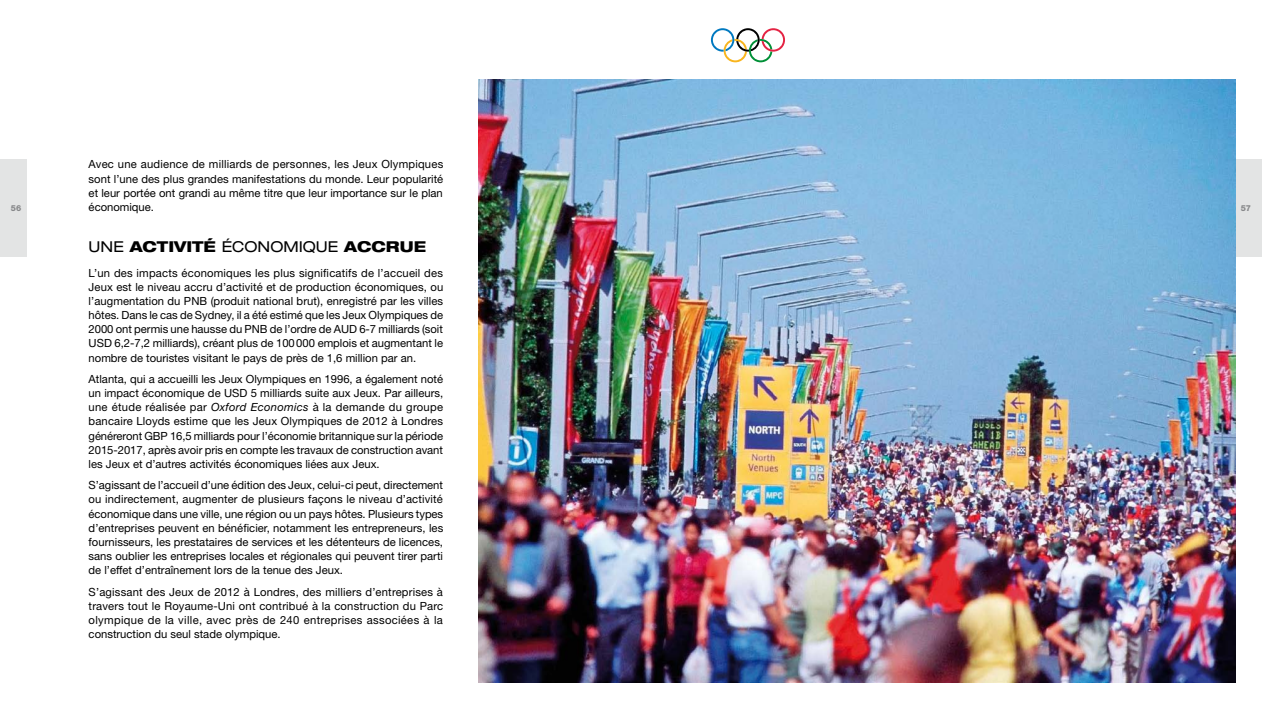
<style>
.page{position:relative;width:1262px;height:709px;background:#fff}
.page>*{position:absolute;margin:0;border:0;box-sizing:border-box;transform-origin:0 0}
.t1{font:800 expanded 15px "Helvetica Neue LT Std";color:#000}
.t2{font:11.25px/14.1px "Helvetica Neue LT Std";color:#000;text-align:justify}
.t3{font:800 8.25px "Helvetica Neue LT Std";color:#87888a}
.s1{font-weight:400}
.s2{font-style:italic}
</style>
<div class="page">
<div style="left:1235px;top:159px;width:26px;height:98px;background:#e3e4e4"></div>
<div style="left:0;top:159px;width:27px;height:98px;background:#e3e4e4"></div>
<svg style="left:711px;top:28px;width:74px;height:34px"></svg>
<img style="left:478px;top:80px;width:757px;height:602px">
<p class="t2" style="left:89px;top:157px;width:356px">Avec une audience de milliards de personnes, les Jeux Olympiques sont l’une des plus grandes manifestations du monde. Leur popularité et leur portée ont grandi au même titre que leur importance sur le plan économique.</p>
<h1 class="t1" style="left:89px;top:237px;width:339px"><span class="s1">UNE</span> ACTIVITÉ <span class="s1">ÉCONOMIQUE</span> ACCRUE</h1>
<p class="t2" style="left:89px;top:265px;width:356px">L’un des impacts économiques les plus significatifs de l’accueil des Jeux est le niveau accru d’activité et de production économiques, ou l’augmentation du PNB (produit national brut), enregistré par les villes hôtes. Dans le cas de Sydney, il a été estimé que les Jeux Olympiques de 2000 ont permis une hausse du PNB de l’ordre de AUD 6-7 milliards (soit USD 6,2-7,2 milliards), créant plus de 100000 emplois et augmentant le nombre de touristes visitant le pays de près de 1,6 million par an.</p>
<p class="t2" style="left:89px;top:371px;width:356px">Atlanta, qui a accueilli les Jeux Olympiques en 1996, a également noté un impact économique de USD 5 milliards suite aux Jeux. Par ailleurs, une étude réalisée par <span class="s2">Oxford Economics</span> à la demande du groupe bancaire Lloyds estime que les Jeux Olympiques de 2012 à Londres généreront GBP 16,5 milliards pour l’économie britannique sur la période 2015-2017, après avoir pris en compte les travaux de construction avant les Jeux et d’autres activités économiques liées aux Jeux.</p>
<p class="t2" style="left:89px;top:478px;width:356px">S’agissant de l’accueil d’une édition des Jeux, celui-ci peut, directement ou indirectement, augmenter de plusieurs façons le niveau d’activité économique dans une ville, une région ou un pays hôtes. Plusieurs types d’entreprises peuvent en bénéficier, notamment les entrepreneurs, les fournisseurs, les prestataires de services et les détenteurs de licences, sans oublier les entreprises locales et régionales qui peuvent tirer parti de l’effet d’entraînement lors de la tenue des Jeux.</p>
<p class="t2" style="left:89px;top:584px;width:356px">S’agissant des Jeux de 2012 à Londres, des milliers d’entreprises à travers tout le Royaume-Uni ont contribué à la construction du Parc olympique de la ville, avec près de 240 entreprises associées à la construction du seul stade olympique.</p>
<p class="t3" style="left:11px;top:203px;width:12px">56</p>
<p class="t3" style="left:1240px;top:203px;width:12px">57</p>
</div>
